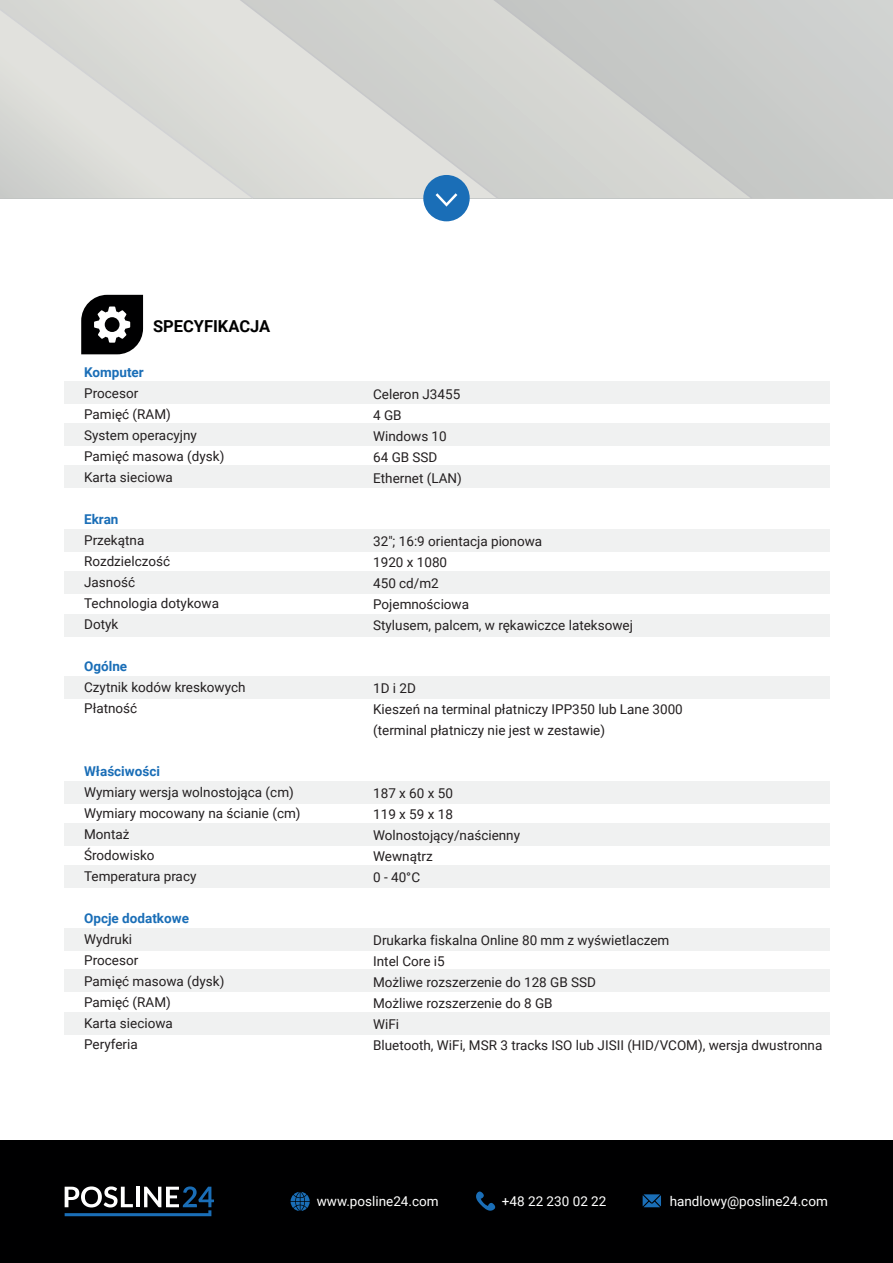
<style>
.page{position:relative;width:893px;height:1263px;background:#fff}
.page>*{position:absolute;margin:0;border:0;box-sizing:border-box;transform-origin:0 0}
.t1{font:700 16.5px "Roboto";color:#000001}
.t2{font:13.5px/21px "Roboto";color:#231f20}
.t3{font:13.5px "Roboto";color:#fff}
.t4{font:700 13.5px "Roboto";color:#1a6eb7}
</style>
<div class="page">
<div style="left:0;top:1140px;width:893px;height:123px;background:#000001"></div>
<svg style="left:81px;top:295px;width:62px;height:59px"></svg>
<div style="left:0;top:0;width:893px;height:198px;background:#cccecc"></div>
<svg style="left:500px;top:3px;width:254px;height:196px"></svg>
<svg style="left:41px;top:0;width:459px;height:199px"></svg>
<svg style="left:0;top:7px;width:255px;height:192px"></svg>
<svg style="left:65px;top:1186px;width:149px;height:30px"></svg>
<div style="left:64px;top:465px;width:765px;height:23px;background:#f0f1f1"></div>
<div style="left:64px;top:529px;width:765px;height:22px;background:#f0f1f1"></div>
<div style="left:64px;top:571px;width:765px;height:22px;background:#f0f1f1"></div>
<div style="left:64px;top:614px;width:765px;height:22px;background:#f0f1f1"></div>
<div style="left:64px;top:382px;width:765px;height:22px;background:#f0f1f1"></div>
<div style="left:64px;top:424px;width:765px;height:22px;background:#f0f1f1"></div>
<div style="left:64px;top:676px;width:765px;height:22px;background:#f0f1f1"></div>
<div style="left:64px;top:781px;width:765px;height:22px;background:#f0f1f1"></div>
<div style="left:64px;top:823px;width:765px;height:22px;background:#f0f1f1"></div>
<div style="left:64px;top:865px;width:765px;height:22px;background:#f0f1f1"></div>
<div style="left:64px;top:928px;width:765px;height:22px;background:#f0f1f1"></div>
<div style="left:64px;top:970px;width:765px;height:22px;background:#f0f1f1"></div>
<div style="left:64px;top:1013px;width:765px;height:22px;background:#f0f1f1"></div>
<svg style="left:291px;top:1192px;width:19px;height:19px"></svg>
<svg style="left:476px;top:1191px;width:19px;height:20px"></svg>
<svg style="left:643px;top:1194px;width:18px;height:13px"></svg>
<div style="left:423px;top:175px;width:47px;height:46px;background:#1a6eb7;border-radius:50%"></div>
<svg style="left:435px;top:193px;width:23px;height:14px"></svg>
<p class="t1" style="left:153px;top:315px;width:119px">SPECYFIKACJA</p>
<p class="t4" style="left:84px;top:363px;width:61px">Komputer</p>
<p class="t2" style="left:84px;top:382px;width:142px">Procesor<br>Pamięć (RAM)<br>System operacyjny<br>Pamięć masowa (dysk)<br>Karta sieciowa</p>
<p class="t4" style="left:84px;top:510px;width:36px">Ekran</p>
<p class="t2" style="left:84px;top:529px;width:136px">Przekątna<br>Rozdzielczość<br>Jasność<br>Technologia dotykowa<br>Dotyk</p>
<p class="t4" style="left:84px;top:657px;width:45px">Ogólne</p>
<p class="t2" style="left:84px;top:676px;width:163px">Czytnik kodów kreskowych<br>Płatność</p>
<p class="t4" style="left:84px;top:762px;width:77px">Właściwości</p>
<p class="t2" style="left:84px;top:781px;width:218px">Wymiary wersja wolnostojąca (cm)<br>Wymiary mocowany na ścianie (cm)<br>Montaż<br>Środowisko<br>Temperatura pracy</p>
<p class="t4" style="left:84px;top:909px;width:106px">Opcje dodatkowe</p>
<p class="t2" style="left:84px;top:928px;width:142px">Wydruki<br>Procesor<br>Pamięć masowa (dysk)<br>Pamięć (RAM)<br>Karta sieciowa<br>Peryferia</p>
<p class="t2" style="left:373px;top:383px;width:90px">Celeron J3455<br>4 GB<br>Windows 10<br>64 GB SSD<br>Ethernet (LAN)</p>
<p class="t2" style="left:373px;top:530px;width:261px">32"; 16:9 orientacja pionowa<br>1920 x 1080<br>450 cd/m2<br>Pojemnościowa<br>Stylusem, palcem, w rękawiczce lateksowej</p>
<p class="t2" style="left:373px;top:677px;width:311px">1D i 2D<br>Kieszeń na terminal płatniczy IPP350 lub Lane 3000 (terminal płatniczy nie jest w zestawie)</p>
<p class="t2" style="left:373px;top:782px;width:148px">187 x 60 x 50<br>119 x 59 x 18<br>Wolnostojący/naścienny<br>Wewnątrz<br>0 - 40°C</p>
<p class="t2" style="left:373px;top:929px;width:451px">Drukarka fiskalna Online 80 mm z wyświetlaczem<br>Intel Core i5<br>Możliwe rozszerzenie do 128 GB SSD<br>Możliwe rozszerzenie do 8 GB<br>WiFi<br>Bluetooth, WiFi, MSR 3 tracks ISO lub JISII (HID/VCOM), wersja dwustronna</p>
<p class="t3" style="left:317px;top:1191px;width:123px">www.posline24.com</p>
<p class="t3" style="left:502px;top:1191px;width:106px">+48 22 230 02 22</p>
<p class="t3" style="left:670px;top:1192px;width:160px">handlowy@posline24.com</p>
</div>
